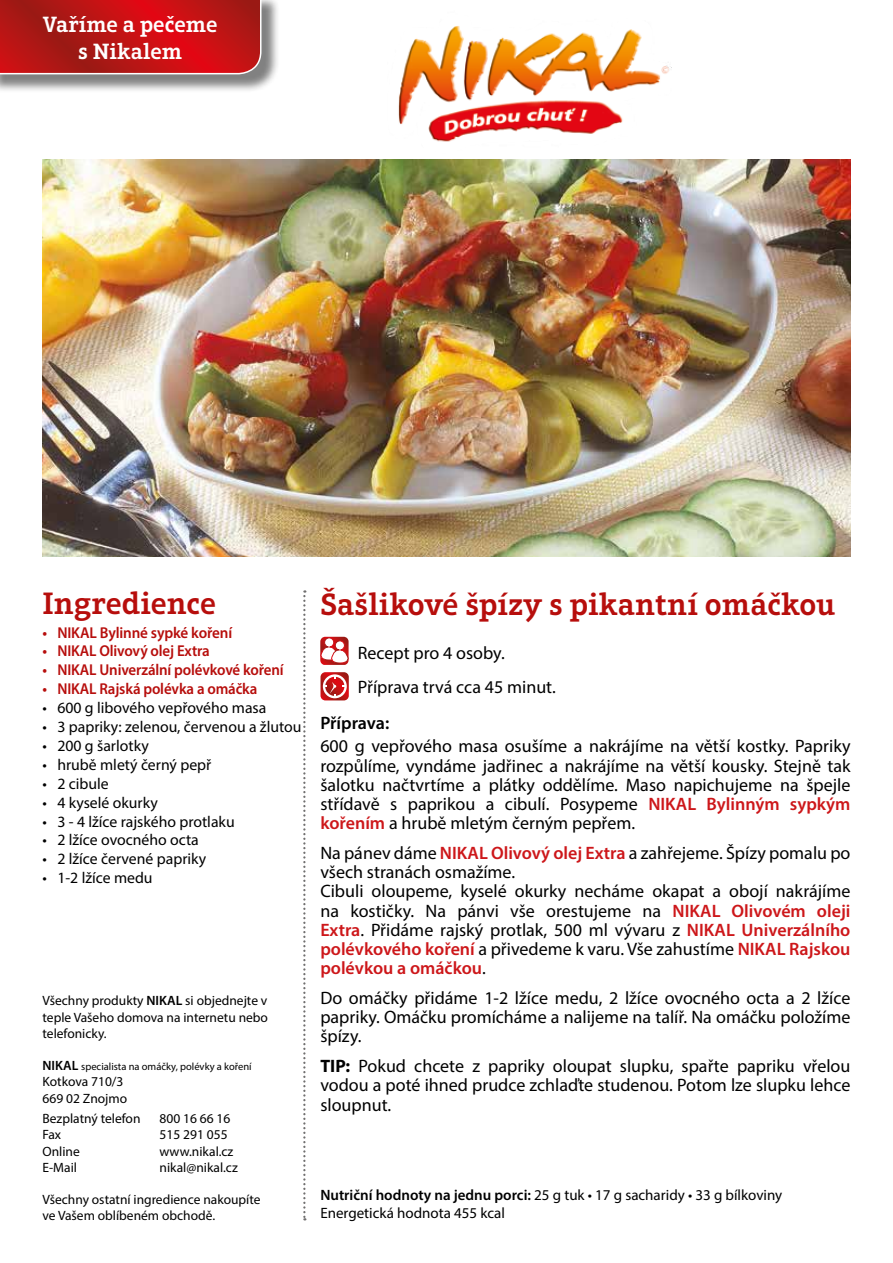
<style>
.page{position:relative;width:893px;height:1263px;background:#fff}
.page>*{position:absolute;margin:0;border:0;box-sizing:border-box;transform-origin:0 0}
.t1{font:600 31.5px "Aptifer Slab LT Pro";color:#b70e0c}
.t2{font:600 22.5px/27px "Aptifer Slab LT Pro";color:#fff;text-align:center}
.t3{font:18px/19.2px "Myriad Pro";color:#000;text-align:justify}
.t4{font:600 18px "Myriad Pro";letter-spacing:-.005em;color:#000}
.t5{font:15.75px "Myriad Pro";color:#000}
.t6{font:600 15.75px "Myriad Pro";letter-spacing:-.01em;color:#b70e0c;scale:.95 1}
.t7{font:600 15.75px "Myriad Pro";letter-spacing:-.01em;color:#b70e0c;scale:.96 1}
.t8{font:15px/18px "Myriad Pro";color:#000}
.t9{font:13.5px/16.2px "Myriad Pro";color:#000}
.t10{font:10.5px "Myriad Pro";color:#000}
.s1{font-weight:600}
.s2{font-weight:600;font-size:13.5px}
.s3{font-weight:600;color:#cd171a}
.s4{font-weight:700}
</style>
<div class="page">
<svg style="left:320px;top:637px;width:29px;height:28px"></svg>
<svg style="left:320px;top:672px;width:29px;height:28px"></svg>
<img style="left:398px;top:26px;width:274px;height:116px">
<img style="left:43px;top:159px;width:807px;height:397px">
<svg style="left:303px;top:590px;width:2px;height:630px"></svg>
<div style="left:0;top:0;width:280px;height:93px;background:#000;opacity:.5"></div>
<svg style="left:0;top:0;width:262px;height:75px;background:#bd1b1b"></svg>
<p class="t2" style="left:43px;top:10px;width:176px">Vaříme a pečeme s Nikalem</p>
<h1 class="t1" style="left:43px;top:585px;width:175px">Ingredience</h1>
<p class="t7" style="left:43px;top:622px;width:199px">• NIKAL Bylinné sypké koření</p>
<p class="t7" style="left:43px;top:641px;width:176px">• NIKAL Olivový olej Extra</p>
<p class="t6" style="left:43px;top:660px;width:255px">• NIKAL Univerzální polévkové koření</p>
<p class="t6" style="left:43px;top:679px;width:228px">• NIKAL Rajská polévka a omáčka</p>
<p class="t5" style="left:43px;top:698px;width:225px">• 600 g libového vepřového masa</p>
<p class="t5" style="left:43px;top:717px;width:260px">• 3 papriky: zelenou, červenou a žlutou</p>
<p class="t5" style="left:43px;top:736px;width:108px">• 200 g šarlotky</p>
<p class="t5" style="left:43px;top:755px;width:170px">• hrubě mletý černý pepř</p>
<p class="t5" style="left:43px;top:774px;width:68px">• 2 cibule</p>
<p class="t5" style="left:43px;top:793px;width:117px">• 4 kyselé okurky</p>
<p class="t5" style="left:43px;top:811px;width:194px">• 3 - 4 lžíce rajského protlaku</p>
<p class="t5" style="left:43px;top:830px;width:158px">• 2 lžíce ovocného octa</p>
<p class="t5" style="left:43px;top:849px;width:165px">• 2 lžíce červené papriky</p>
<p class="t5" style="left:43px;top:868px;width:112px">• 1-2 lžíce medu</p>
<p class="t9" style="left:43px;top:992px;width:227px;text-align:justify">Všechny produkty <span class="s1">NIKAL</span> si objednejte v teple Vašeho domova na internetu nebo telefonicky.</p>
<p class="t10" style="left:43px;top:1060px;width:211px"><span class="s2">NIKAL</span> specialista na omáčky, polévky a koření</p>
<p class="t9" style="left:43px;top:1073px;width:86px">Kotkova 710/3<br>669 02 Znojmo</p>
<p class="t9" style="left:43px;top:1110px;width:100px">Bezplatný telefon</p>
<p class="t9" style="left:160px;top:1110px;width:72px">800 16 66 16</p>
<p class="t9" style="left:43px;top:1126px;width:20px">Fax</p>
<p class="t9" style="left:160px;top:1126px;width:70px">515 291 055</p>
<p class="t9" style="left:43px;top:1143px;width:39px">Online</p>
<p class="t9" style="left:160px;top:1143px;width:75px">www.nikal.cz</p>
<p class="t9" style="left:43px;top:1159px;width:36px">E-Mail</p>
<p class="t9" style="left:160px;top:1159px;width:80px">nikal@nikal.cz</p>
<p class="t9" style="left:43px;top:1191px;width:219px">Všechny ostatní ingredience nakoupíte ve Vašem oblíbeném obchodě.</p>
<h1 class="t1" style="left:320px;top:585px;width:517px">Šašlikové špízy s pikantní omáčkou</h1>
<p class="t3" style="left:358px;top:635px;width:200px;line-height:34.2px">Recept pro 4 osoby.<br>Příprava trvá cca 45 minut.</p>
<p class="t4" style="left:320px;top:711px;width:71px">Příprava:</p>
<p class="t3" style="left:320px;top:736px;width:532px">600 g vepřového masa osušíme a nakrájíme na větší kostky. Papriky rozpůlíme, vyndáme jadřinec a nakrájíme na větší kousky. Stejně tak šalotku načtvrtíme a plátky oddělíme. Maso napichujeme na špejle střídavě s paprikou a cibulí. Posypeme <span class="s3">NIKAL Bylinným sypkým kořením</span> a hrubě mletým černým pepřem.</p>
<p class="t3" style="left:320px;top:843px;width:532px;text-align:left">Na pánev dáme <span class="s3">NIKAL Olivový olej Extra</span> a zahřejeme. Špízy pomalu po všech stranách osmažíme.<br>Cibuli oloupeme, kyselé okurky necháme okapat a obojí nakrájíme na kostičky. Na pánvi vše orestujeme na <span class="s3">NIKAL Olivovém oleji Extra</span>. Přidáme rajský protlak, 500 ml vývaru z <span class="s3">NIKAL Univerzálního polévkového koření</span> a přivedeme k varu. Vše zahustíme <span class="s3">NIKAL Rajskou polévkou a omáčkou</span>.</p>
<p class="t3" style="left:320px;top:988px;width:532px">Do omáčky přidáme 1-2 lžíce medu, 2 lžíce ovocného octa a 2 lžíce papriky. Omáčku promícháme a nalijeme na talíř. Na omáčku položíme špízy.</p>
<p class="t3" style="left:320px;top:1056px;width:532px"><span class="s4">TIP:</span> Pokud chcete z papriky oloupat slupku, spařte papriku vřelou vodou a poté ihned prudce zchlaďte studenou. Potom lze slupku lehce sloupnut.</p>
<p class="t8" style="left:320px;top:1185px;width:463px"><span class="s1">Nutriční hodnoty na jednu porci:</span> 25 g tuk • 17 g sacharidy • 33 g bílkoviny<br>Energetická hodnota 455 kcal</p>
</div>
